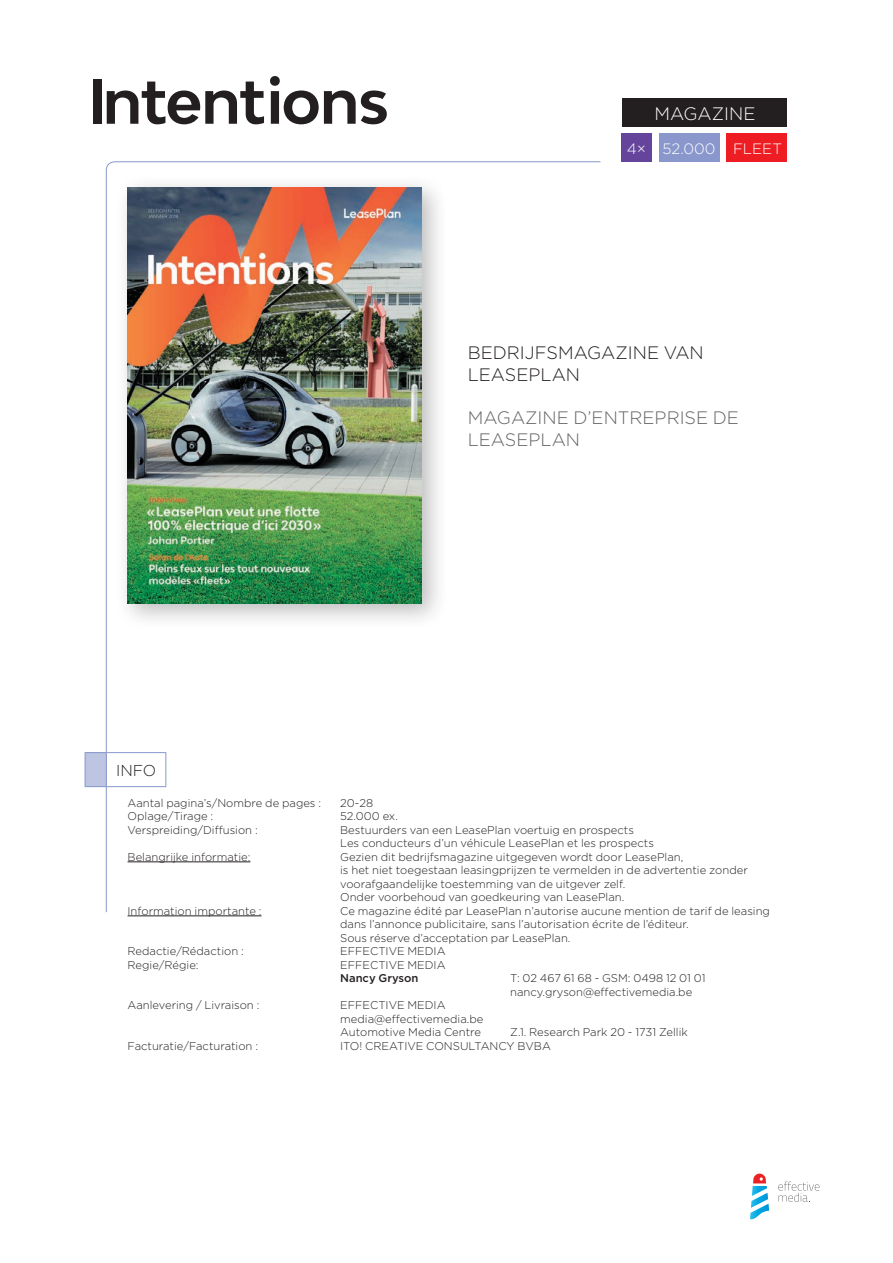
<style>
.page{position:relative;width:893px;height:1263px;background:#fff}
.page>*{position:absolute;margin:0;border:0;box-sizing:border-box;transform-origin:0 0}
.t1{font:700 60.6px "Lease Plan";letter-spacing:-.025em;color:#231f20}
.t2{font:300 18px/21.6px "Gotham";color:#636366}
.t3{font:300 18px/21.6px "Gotham";color:#231f20}
.t4{font:300 18px "Gotham";color:#fff}
.t5{font:300 15.75px "Gotham";color:#231f20}
.t6{font:300 15px "Gotham";color:#fff}
.t7{font:300 11.25px/13.5px "Gotham";color:#231f20}
.t8{font:500 11.25px "Gotham";color:#231f20}
</style>
<div class="page">
<svg style="left:105px;top:161px;width:496px;height:752px"></svg>
<svg style="left:778px;top:1181px;width:41px;height:21px"></svg>
<svg style="left:750px;top:1173px;width:19px;height:47px"></svg>
<div style="left:622px;top:98px;width:165px;height:28px;background:#231f20"></div>
<div style="left:622px;top:134px;width:30px;height:28px;background:#65459c"></div>
<div style="left:659px;top:134px;width:60px;height:28px;background:#8997cc"></div>
<div style="left:726px;top:134px;width:61px;height:28px;background:#ee1d23"></div>
<div style="left:114px;top:174px;width:335px;height:456px;background:#231f20;opacity:.3"></div>
<img style="left:128px;top:187px;width:294px;height:417px">
<hr style="left:128px;top:861px;width:122px;height:1px;background:#231f20">
<hr style="left:128px;top:915px;width:134px;height:1px;background:#231f20">
<div style="left:85px;top:753px;width:21px;height:34px;background:#bec5e3"></div>
<svg style="left:85px;top:752px;width:21px;height:1px"></svg>
<hr style="left:85px;top:753px;width:1px;height:33px;background:#8997cc">
<hr style="left:106px;top:752px;width:60px;height:1px;background:#8997cc">
<hr style="left:106px;top:753px;width:1px;height:33px;background:#8997cc">
<hr style="left:165px;top:753px;width:1px;height:33px;background:#8997cc">
<svg style="left:85px;top:786px;width:21px;height:1px"></svg>
<hr style="left:106px;top:786px;width:60px;height:1px;background:#8997cc">
<h1 class="t1" style="left:88px;top:62px;width:303px">Intentions</h1>
<h2 class="t4" style="left:654px;top:102px;width:103px">MAGAZINE</h2>
<h3 class="t6" style="left:627px;top:139px;width:157px">4× 52.000 FLEET</h3>
<h2 class="t3" style="left:468px;top:342px;width:238px">BEDRIJFSMAGAZINE VAN<br>LEASEPLAN</h2>
<h2 class="t2" style="left:468px;top:407px;width:273px">MAGAZINE D’ENTREPRISE DE<br>LEASEPLAN</h2>
<h3 class="t5" style="left:116px;top:760px;width:42px">INFO</h3>
<p class="t7" style="left:128px;top:796px;width:195px">Aantal pagina’s/Nombre de pages :</p>
<p class="t7" style="left:340px;top:796px;width:34px">20-28</p>
<p class="t7" style="left:128px;top:809px;width:87px">Oplage/Tirage :</p>
<p class="t7" style="left:340px;top:809px;width:59px">52.000 ex.</p>
<p class="t7" style="left:128px;top:823px;width:132px">Verspreiding/Diffusion :</p>
<p class="t7" style="left:340px;top:823px;width:315px">Bestuurders van een LeasePlan voertuig en prospects<br>Les conducteurs d’un véhicule LeasePlan et les prospects</p>
<p class="t7" style="left:128px;top:850px;width:124px">Belangrijke informatie:</p>
<p class="t7" style="left:340px;top:850px;width:409px">Gezien dit bedrijfsmagazine uitgegeven wordt door LeasePlan,<br>is het niet toegestaan leasingprijzen te vermelden in de advertentie zonder voorafgaandelijke toestemming van de uitgever zelf.<br>Onder voorbehoud van goedkeuring van LeasePlan.</p>
<p class="t7" style="left:128px;top:904px;width:135px">Information importante :</p>
<p class="t7" style="left:340px;top:904px;width:431px">Ce magazine édité par LeasePlan n’autorise aucune mention de tarif de leasing dans l’annonce publicitaire, sans l’autorisation écrite de l’éditeur.<br>Sous réserve d’acceptation par LeasePlan.</p>
<p class="t7" style="left:128px;top:944px;width:118px">Redactie/Rédaction :</p>
<p class="t7" style="left:340px;top:944px;width:107px">EFFECTIVE MEDIA</p>
<p class="t7" style="left:128px;top:958px;width:73px">Regie/Régie:</p>
<p class="t7" style="left:340px;top:958px;width:107px">EFFECTIVE MEDIA</p>
<p class="t8" style="left:340px;top:971px;width:80px">Nancy Gryson</p>
<p class="t7" style="left:510px;top:971px;width:197px">T: 02 467 61 68 - GSM: 0498 12 01 01 nancy.gryson@effectivemedia.be</p>
<p class="t7" style="left:128px;top:998px;width:133px">Aanlevering / Livraison :</p>
<p class="t7" style="left:340px;top:998px;width:145px">EFFECTIVE MEDIA media@effectivemedia.be<br>Automotive Media Centre</p>
<p class="t7" style="left:510px;top:1025px;width:179px">Z.1. Research Park 20 - 1731 Zellik</p>
<p class="t7" style="left:128px;top:1039px;width:132px">Facturatie/Facturation :</p>
<p class="t7" style="left:340px;top:1039px;width:212px">ITO! CREATIVE CONSULTANCY BVBA</p>
</div>
